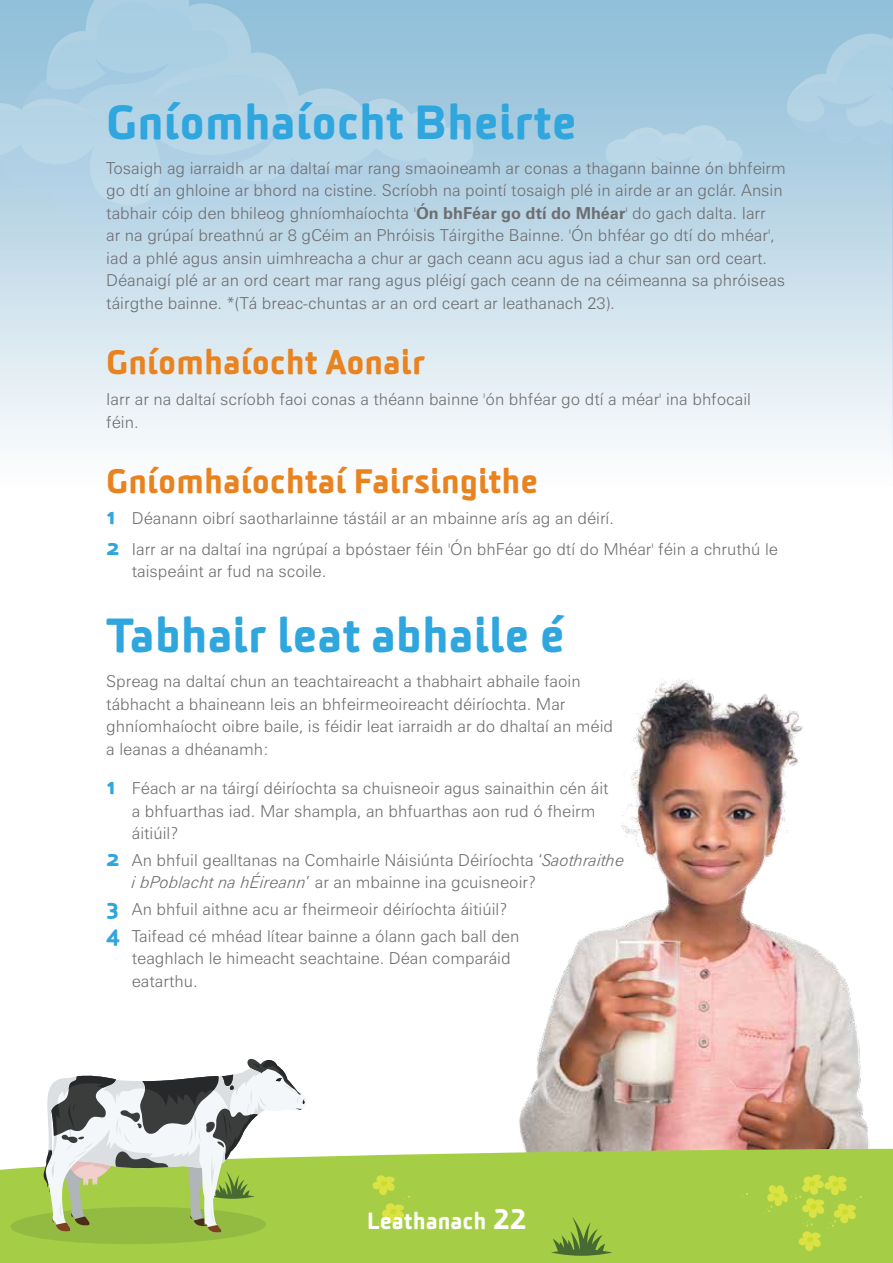
<style>
.page{position:relative;width:893px;height:1263px;background:#fff}
.page>*{position:absolute;margin:0;border:0;box-sizing:border-box;transform-origin:0 0}
.t1{font:900 46.5px "Sommet Rounded W00";color:#2fa6de}
.t2{font:900 33px "Sommet Rounded W00";color:#e88320}
.t3{font:900 22.5px "Sommet Rounded W00";color:#fff}
.t4{font:300 16.5px/22.5px "Zurich BT";color:#6d6e71}
.s1{font-weight:700}
.s2{font-family:"Sommet Rounded W00";font-weight:900;font-size:22.5px;color:#2fa6de}
.s3{font-style:italic}
.s4{font-size:28.5px}
</style>
<div class="page">
<div style="left:0;top:0;width:893px;height:618px;background:linear-gradient(to bottom,#8ebdd7,#fff)"></div>
<svg style="left:892px;top:0;width:1px;height:618px"></svg>
<svg style="left:0;top:0;width:474px;height:241px;background:#96c3db"></svg>
<div style="left:0;top:130px;width:472px;height:111px;background:#b9d6e7"></div>
<svg style="left:0;top:57px;width:48px;height:73px;background:#a5cbe0"></svg>
<svg style="left:48px;top:0;width:425px;height:143px;background:#a6cce0"></svg>
<svg style="left:605px;top:125px;width:139px;height:70px;background:#b4d3e4"></svg>
<svg style="left:786px;top:29px;width:107px;height:125px;background:#a8cde1"></svg>
<img style="left:519px;top:678px;width:349px;height:459px">
<svg style="left:0;top:1137px;width:893px;height:126px;background:#accd57"></svg>
<svg style="left:742px;top:1193px;width:6px;height:4px"></svg>
<svg style="left:764px;top:1172px;width:98px;height:82px;background:#b0d245"></svg>
<svg style="left:551px;top:1217px;width:61px;height:39px;background:#85ac3f"></svg>
<svg style="left:370px;top:1172px;width:40px;height:56px;background:#b2d344"></svg>
<svg style="left:11px;top:1058px;width:299px;height:187px"></svg>
<h1 class="t1" style="left:106px;top:91px;width:472px">Gníomhaíocht Bheirte</h1>
<p class="t4" style="left:106px;top:157px;width:681px">Tosaigh ag iarraidh ar na daltaí mar rang smaoineamh ar conas a thagann bainne ón bhfeirm go dtí an ghloine ar bhord na cistine. Scríobh na pointí tosaigh plé in airde ar an gclár. Ansin tabhair cóip den bhileog ghníomhaíochta '<span class="s1">Ón bhFéar go dtí do Mhéar</span>' do gach dalta. Iarr<br>ar na grúpaí breathnú ar 8 gCéim an Phróisis Táirgithe Bainne. 'Ón bhféar go dtí do mhéar', iad a phlé agus ansin uimhreacha a chur ar gach ceann acu agus iad a chur san ord ceart.<br>Déanaigí plé ar an ord ceart mar rang agus pléigí gach ceann de na céimeanna sa phróiseas táirgthe bainne. *(Tá breac-chuntas ar an ord ceart ar leathanach 23).</p>
<h2 class="t2" style="left:106px;top:340px;width:321px">Gníomhaíocht Aonair</h2>
<p class="t4" style="left:106px;top:388px;width:646px">Iarr ar na daltaí scríobh faoi conas a théann bainne 'ón bhféar go dtí a méar' ina bhfocail féin.</p>
<h2 class="t2" style="left:106px;top:459px;width:433px">Gníomhaíochtaí Fairsingithe</h2>
<p class="t4" style="left:106px;top:502px;width:673px;line-height:31px"><span class="s2">1</span> Déanann oibrí saotharlainne tástáil ar an mbainne arís ag an déirí.<br><span class="s2">2</span> Iarr ar na daltaí ina ngrúpaí a bpóstaer féin 'Ón bhFéar go dtí do Mhéar' féin a chruthú le</p>
<p class="t4" style="left:132px;top:560px;width:196px">taispeáint ar fud na scoile.</p>
<h1 class="t1" style="left:106px;top:605px;width:460px">Tabhair leat abhaile é</h1>
<p class="t4" style="left:106px;top:670px;width:508px">Spreag na daltaí chun an teachtaireacht a thabhairt abhaile faoin tábhacht a bhaineann leis an bhfeirmeoireacht déiríochta. Mar ghníomhaíocht oibre baile, is féidir leat iarraidh ar do dhaltaí an méid a leanas a dhéanamh:</p>
<p class="t4" style="left:132px;top:777px;width:478px;text-indent:-26px"><span class="s2">1</span> Féach ar na táirgí déiríochta sa chuisneoir agus sainaithin cén áit a bhfuarthas iad. Mar shampla, an bhfuarthas aon rud ó fheirm áitiúil?</p>
<p class="t4" style="left:132px;top:849px;width:494px;text-indent:-26px"><span class="s2">2</span> An bhfuil gealltanas na Comhairle Náisiúnta Déiríochta ‘<span class="s3">Saothraithe i bPoblacht na hÉireann</span>’ ar an mbainne ina gcuisneoir?</p>
<p class="t4" style="left:106px;top:896px;width:415px;line-height:26.7px"><span class="s2">3</span> An bhfuil aithne acu ar fheirmeoir déiríochta áitiúil?<br><span class="s2">4</span> Taifead cé mhéad lítear bainne a ólann gach ball den</p>
<p class="t4" style="left:132px;top:947px;width:380px">teaghlach le himeacht seachtaine. Déan comparáid eatarthu.</p>
<h3 class="t3" style="left:367px;top:1206px;width:160px">Leathanach <span class="s4">22</span></h3>
</div>
